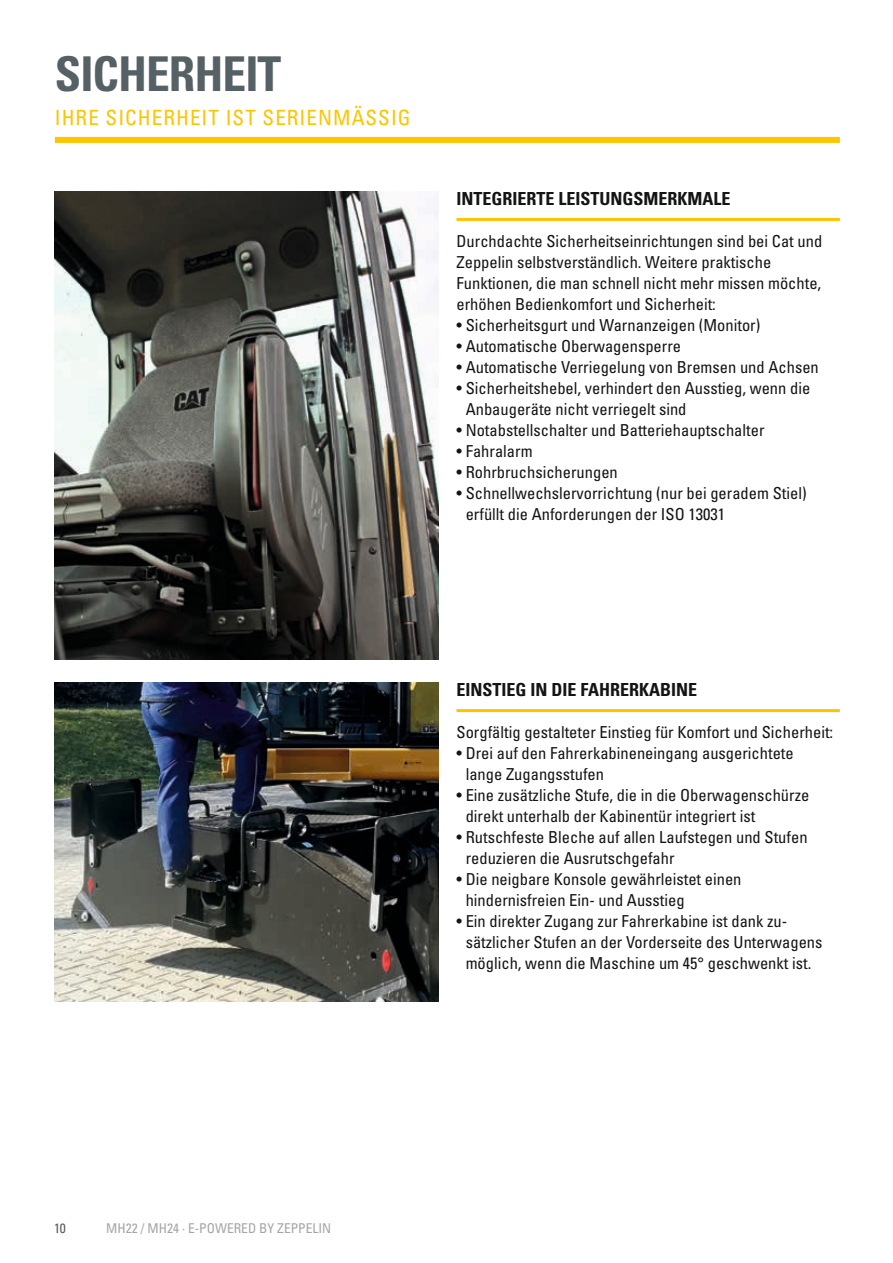
<style>
.page{position:relative;width:893px;height:1263px;background:#fff}
.page>*{position:absolute;margin:0;border:0;box-sizing:border-box;transform-origin:0 0}
.t1{font:700 condensed 48px "Univers";letter-spacing:-.02em;color:#566166}
.t2{font:condensed 21px "Univers";letter-spacing:.05em;color:#fcc500}
.t3{font:700 condensed 18px "Univers";color:#131413}
.t4{font:condensed 16.5px/21px "Univers";color:#131413}
.t5{font:condensed 13.5px "Univers";color:#a4a5a5}
.t6{font:condensed 13.5px "Univers";color:#545a5b}
</style>
<div class="page">
<div style="left:55px;top:137px;width:785px;height:6px;background:#fcc500"></div>
<img style="left:55px;top:682px;width:383px;height:320px">
<img style="left:55px;top:191px;width:383px;height:468px">
<hr style="left:456px;top:218px;width:384px;height:3px;background:#fcc500">
<hr style="left:456px;top:709px;width:384px;height:3px;background:#fcc500">
<h1 class="t1" style="left:55px;top:45px;width:228px">SICHERHEIT</h1>
<p class="t2" style="left:55px;top:104px;width:357px">IHRE SICHERHEIT IST SERIENMÄSSIG</p>
<p class="t3" style="left:456px;top:188px;width:276px">INTEGRIERTE LEISTUNGSMERKMALE</p>
<p class="t4" style="left:456px;top:230px;width:367px">Durchdachte Sicherheitseinrichtungen sind bei Cat und Zeppelin selbstverständlich. Weitere praktische Funktionen, die man schnell nicht mehr missen möchte, erhöhen Bedienkomfort und Sicherheit:</p>
<p class="t4" style="left:456px;top:314px;width:305px">• Sicherheitsgurt und Warnanzeigen (Monitor)</p>
<p class="t4" style="left:456px;top:335px;width:226px">• Automatische Oberwagensperre</p>
<p class="t4" style="left:456px;top:356px;width:364px">• Automatische Verriegelung von Bremsen und Achsen</p>
<p class="t4" style="left:466px;top:377px;width:346px;text-indent:-9px">• Sicherheitshebel, verhindert den Ausstieg, wenn die<br>Anbaugeräte nicht verriegelt sind</p>
<p class="t4" style="left:456px;top:420px;width:309px">• Notabstellschalter und Batteriehauptschalter</p>
<p class="t4" style="left:456px;top:441px;width:78px">• Fahralarm</p>
<p class="t4" style="left:456px;top:462px;width:163px">• Rohrbruchsicherungen</p>
<p class="t4" style="left:466px;top:483px;width:342px;text-indent:-9px">• Schnellwechslervorrichtung (nur bei geradem Stiel) erfüllt die Anforderungen der ISO 13031</p>
<p class="t3" style="left:456px;top:678px;width:242px">EINSTIEG IN DIE FAHRERKABINE</p>
<p class="t4" style="left:456px;top:721px;width:378px">Sorgfältig gestalteter Einstieg für Komfort und Sicherheit:</p>
<p class="t4" style="left:466px;top:742px;width:330px;text-indent:-9px">• Drei auf den Fahrerkabineneingang ausgerichtete lange Zugangsstufen</p>
<p class="t4" style="left:466px;top:784px;width:345px;text-indent:-9px">• Eine zusätzliche Stufe, die in die Oberwagenschürze direkt unterhalb der Kabinentür integriert ist</p>
<p class="t4" style="left:466px;top:826px;width:343px;text-indent:-9px">• Rutschfeste Bleche auf allen Laufstegen und Stufen reduzieren die Ausrutschgefahr</p>
<p class="t4" style="left:466px;top:868px;width:277px;text-indent:-9px">• Die neigbare Konsole gewährleistet einen hindernisfreien Ein- und Ausstieg</p>
<p class="t4" style="left:466px;top:910px;width:358px;text-indent:-9px">• Ein direkter Zugang zur Fahrerkabine ist dank zu&shy;sätzlicher Stufen an der Vorderseite des Unterwagens möglich, wenn die Maschine um 45° geschwenkt ist.</p>
<p class="t6" style="left:54px;top:1219px;width:13px">10</p>
<p class="t5" style="left:106px;top:1219px;width:226px">MH22 / MH24 · E-POWERED BY ZEPPELIN</p>
</div>
